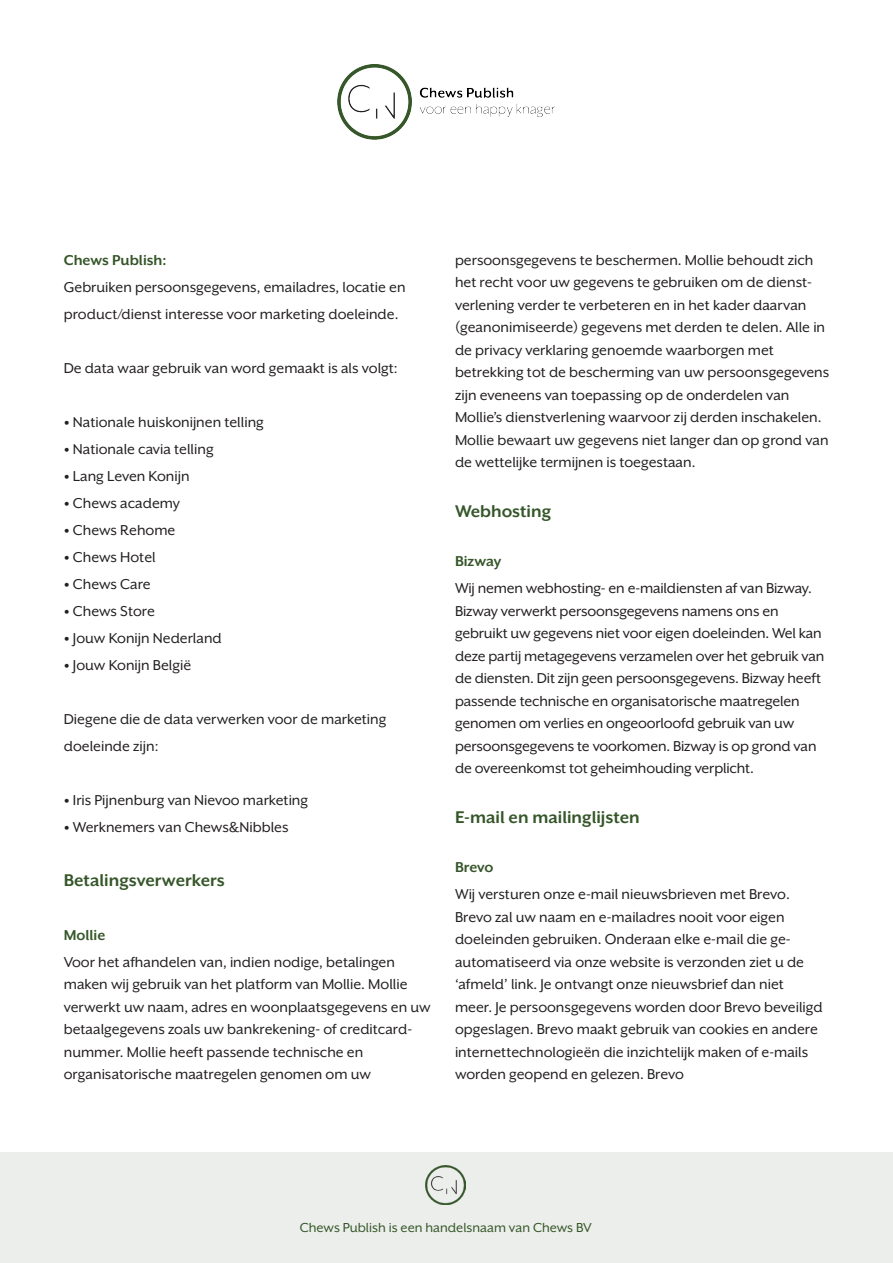
<style>
.page{position:relative;width:893px;height:1263px;background:#fff}
.page>*{position:absolute;margin:0;border:0;box-sizing:border-box;transform-origin:0 0}
.t1{font:700 19.5px "Mr Eaves XL San OT";color:#355629}
.t2{font:16.5px/22.5px "Mr Eaves XL San OT";color:#231f20}
.t3{font:700 16.5px "Mr Eaves XL San OT";color:#355629}
.t4{font:15px "Mr Eaves XL San OT";color:#355629}
.s1{font-family:"Arial";font-weight:900;font-size:12px}
</style>
<div class="page">
<div style="left:1px;top:1152px;width:892px;height:111px;background:#ebeeea"></div>
<img style="left:338px;top:65px;width:216px;height:74px">
<img style="left:426px;top:1165px;width:40px;height:40px">
<p class="t3" style="left:64px;top:251px;width:104px">Chews Publish:</p>
<p class="t2" style="left:64px;top:273px;width:343px;line-height:27px">Gebruiken persoonsgegevens, emailadres, locatie en product/dienst interesse voor marketing doeleinde.</p>
<p class="t2" style="left:64px;top:357px;width:335px">De data waar gebruik van word gemaakt is als volgt:</p>
<p class="t2" style="left:64px;top:411px;width:202px"><span class="s1">•</span> Nationale huiskonijnen telling</p>
<p class="t2" style="left:64px;top:438px;width:151px"><span class="s1">•</span> Nationale cavia telling</p>
<p class="t2" style="left:64px;top:465px;width:127px"><span class="s1">•</span> Lang Leven Konijn</p>
<p class="t2" style="left:64px;top:492px;width:118px"><span class="s1">•</span> Chews academy</p>
<p class="t2" style="left:64px;top:519px;width:113px"><span class="s1">•</span> Chews Rehome</p>
<p class="t2" style="left:64px;top:546px;width:93px"><span class="s1">•</span> Chews Hotel</p>
<p class="t2" style="left:64px;top:573px;width:89px"><span class="s1">•</span> Chews Care</p>
<p class="t2" style="left:64px;top:600px;width:93px"><span class="s1">•</span> Chews Store</p>
<p class="t2" style="left:64px;top:627px;width:160px"><span class="s1">•</span> Jouw Konijn Nederland</p>
<p class="t2" style="left:64px;top:654px;width:129px"><span class="s1">•</span> Jouw Konijn België</p>
<p class="t2" style="left:64px;top:708px;width:324px">Diegene die de data verwerken voor de marketing</p>
<p class="t2" style="left:64px;top:735px;width:96px">doeleinde zijn:</p>
<p class="t2" style="left:64px;top:789px;width:246px"><span class="s1">•</span> Iris Pijnenburg van Nievoo marketing</p>
<p class="t2" style="left:64px;top:816px;width:226px"><span class="s1">•</span> Werknemers van Chews&amp;Nibbles</p>
<p class="t1" style="left:64px;top:869px;width:162px">Betalingsverwerkers</p>
<p class="t3" style="left:64px;top:926px;width:43px">Mollie</p>
<p class="t2" style="left:64px;top:951px;width:369px">Voor het afhandelen van, indien nodige, betalingen maken wij gebruik van het platform van Mollie. Mollie verwerkt uw naam, adres en woonplaatsgegevens en uw betaalgegevens zoals uw bankrekening- of creditcard&shy;nummer. Mollie heeft passende technische en</p>
<p class="t2" style="left:64px;top:1063px;width:309px">organisatorische maatregelen genomen om uw</p>
<p class="t2" style="left:455px;top:249px;width:372px">persoonsgegevens te beschermen. Mollie behoudt zich het recht voor uw gegevens te gebruiken om de dienst&shy;verlening verder te verbeteren en in het kader daarvan (geanonimiseerde) gegevens met derden te delen. Alle in de privacy verklaring genoemde waarborgen met</p>
<p class="t2" style="left:455px;top:361px;width:376px">betrekking tot de bescherming van uw persoonsgegevens zijn eveneens van toepassing op de onderdelen van Mollie’s dienstverlening waarvoor zij derden inschakelen.<br>Mollie bewaart uw gegevens niet langer dan op grond van de wettelijke termijnen is toegestaan.</p>
<p class="t1" style="left:455px;top:500px;width:98px">Webhosting</p>
<p class="t3" style="left:455px;top:552px;width:48px">Bizway</p>
<p class="t2" style="left:455px;top:577px;width:358px">Wij nemen webhosting- en e-maildiensten af van Bizway.<br>Bizway verwerkt persoonsgegevens namens ons en</p>
<p class="t2" style="left:455px;top:622px;width:371px">gebruikt uw gegevens niet voor eigen doeleinden. Wel kan deze partij metagegevens verzamelen over het gebruik van de diensten. Dit zijn geen persoonsgegevens. Bizway heeft passende technische en organisatorische maatregelen genomen om verlies en ongeoorloofd gebruik van uw persoonsgegevens te voorkomen. Bizway is op grond van de overeenkomst tot geheimhouding verplicht.</p>
<p class="t1" style="left:455px;top:806px;width:186px">E-mail en mailinglijsten</p>
<p class="t3" style="left:455px;top:858px;width:40px">Brevo</p>
<p class="t2" style="left:455px;top:883px;width:336px">Wij versturen onze e-mail nieuwsbrieven met Brevo.</p>
<p class="t2" style="left:455px;top:906px;width:331px">Brevo zal uw naam en e-mailadres nooit voor eigen</p>
<p class="t2" style="left:455px;top:928px;width:337px">doeleinden gebruiken. Onderaan elke e-mail die ge-</p>
<p class="t2" style="left:455px;top:951px;width:369px">automatiseerd via onze website is verzonden ziet u de ‘afmeld’ link. Je ontvangt onze nieuwsbrief dan niet meer. Je persoonsgegevens worden door Brevo beveiligd opgeslagen. Brevo maakt gebruik van cookies en andere internettechnologieën die inzichtelijk maken of e-mails worden geopend en gelezen. Brevo</p>
<p class="t4" style="left:300px;top:1220px;width:293px">Chews Publish is een handelsnaam van Chews BV</p>
</div>
